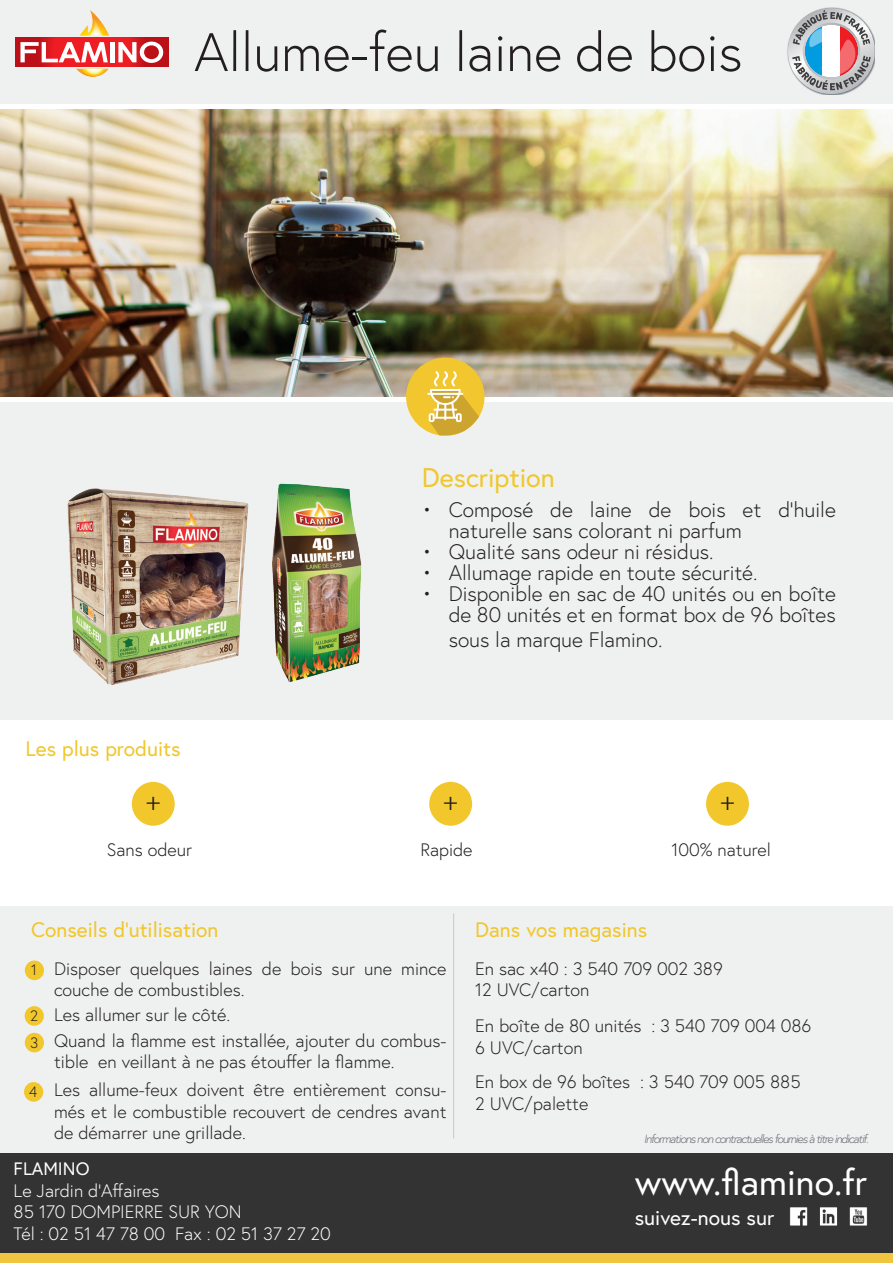
<style>
.page{position:relative;width:893px;height:1263px;background:#fff}
.page>*{position:absolute;margin:0;border:0;box-sizing:border-box;transform-origin:0 0}
.t1{font:300 54px "Europa";color:#231f20}
.t2{font:36px "Europa";color:#fff}
.t3{font:27px "Europa";color:#f1c72c}
.t4{font:27px "Minion Pro";color:#231f20}
.t5{font:300 21px/21px "Europa";color:#231f20}
.t6{font:21px "Europa";color:#f1c72c}
.t7{font:21px "Europa";color:#fff}
.t8{font:300 18px/21.6px "Europa";color:#231f20}
.t9{font:300 18px "Europa";color:#fff}
.t10{font:18px "Europa";color:#fff}
.t11{font:300 15px "Europa";color:#231f20}
.t12{font:italic 300 11.85px "Europa";letter-spacing:-.09em;color:#686d71}
</style>
<div class="page">
<div style="left:0;top:0;width:893px;height:103px;background:#eff0f0"></div>
<div style="left:0;top:403px;width:893px;height:317px;background:#eff0f0"></div>
<div style="left:0;top:906px;width:893px;height:262px;background:#eff0f0"></div>
<div style="left:0;top:1153px;width:893px;height:110px;background:#323332"></div>
<div style="left:132px;top:782px;width:43px;height:44px;background:#f1c72c;border-radius:50%"></div>
<div style="left:0;top:1253px;width:893px;height:10px;background:#f1c540"></div>
<div style="left:706px;top:782px;width:43px;height:44px;background:#f1c72c;border-radius:50%"></div>
<div style="left:429px;top:782px;width:43px;height:44px;background:#f1c72c;border-radius:50%"></div>
<hr style="left:453px;top:913px;width:1px;height:225px;background:#c8c8c8">
<div style="left:25px;top:960px;width:19px;height:20px;background:#f1c72c;border-radius:50%"></div>
<div style="left:25px;top:1006px;width:19px;height:20px;background:#f1c72c;border-radius:50%"></div>
<div style="left:24px;top:1082px;width:19px;height:20px;background:#f1c72c;border-radius:50%"></div>
<div style="left:25px;top:1033px;width:19px;height:19px;background:#f1c72c;border-radius:50%"></div>
<img style="left:0;top:109px;width:893px;height:288px">
<div style="left:406px;top:358px;width:79px;height:78px;background:#f1c62e;border-radius:50%"></div>
<svg style="left:427px;top:371px;width:52px;height:65px"></svg>
<img style="left:787px;top:7px;width:57px;height:88px">
<svg style="left:788px;top:8px;width:87px;height:86px"></svg>
<img style="left:67px;top:488px;width:166px;height:197px">
<img style="left:233px;top:483px;width:129px;height:200px">
<img style="left:789px;top:1207px;width:79px;height:19px">
<div style="left:15px;top:38px;width:153px;height:28px;background:#bb1018"></div>
<svg style="left:20px;top:10px;width:143px;height:67px"></svg>
<p class="t1" style="left:194px;top:18px;width:550px">Allume-feu laine de bois</p>
<p class="t3" style="left:422px;top:461px;width:135px">Description</p>
<p class="t6" style="left:26px;top:735px;width:157px">Les plus produits</p>
<p class="t4" style="left:145px;top:783px;width:17px">+</p>
<p class="t5" style="left:449px;top:498px;width:389px;text-indent:-27px">• Composé de laine de bois et d’huile naturelle sans colorant ni parfum</p>
<p class="t5" style="left:422px;top:540px;width:294px">• Qualité sans odeur ni résidus.</p>
<p class="t5" style="left:422px;top:561px;width:337px">• Allumage rapide en toute sécurité.</p>
<p class="t5" style="left:422px;top:582px;width:416px;text-align:right">• Disponible en sac de 40 unités ou en boîte de 80 unités et en format box de 96 boîtes</p>
<p class="t5" style="left:449px;top:629px;width:215px">sous la marque Flamino.</p>
<p class="t4" style="left:443px;top:783px;width:17px">+</p>
<p class="t4" style="left:720px;top:783px;width:17px">+</p>
<p class="t8" style="left:107px;top:838px;width:87px">Sans odeur</p>
<p class="t8" style="left:420px;top:838px;width:54px">Rapide</p>
<p class="t8" style="left:671px;top:838px;width:101px">100% naturel</p>
<p class="t6" style="left:31px;top:916px;width:189px">Conseils d’utilisation</p>
<p class="t6" style="left:475px;top:916px;width:174px">Dans vos magasins</p>
<p class="t11" style="left:31px;top:961px;width:7px">1</p>
<p class="t11" style="left:30px;top:1006px;width:9px">2</p>
<p class="t11" style="left:30px;top:1033px;width:10px">3</p>
<p class="t11" style="left:29px;top:1082px;width:10px">4</p>
<p class="t8" style="left:54px;top:957px;width:394px">Disposer quelques laines de bois sur une mince couche de combustibles.</p>
<p class="t8" style="left:54px;top:1003px;width:178px">Les allumer sur le côté.</p>
<p class="t8" style="left:54px;top:1029px;width:394px">Quand la flamme est installée, ajouter du combus&shy;tible en veillant à ne pas étouffer la flamme.</p>
<p class="t8" style="left:54px;top:1079px;width:394px;text-align:justify">Les allume-feux doivent être entièrement consu&shy;més et le combustible recouvert de cendres avant de démarrer une grillade.</p>
<p class="t10" style="left:14px;top:1157px;width:77px">FLAMINO</p>
<p class="t9" style="left:14px;top:1179px;width:147px">Le Jardin d’Affaires</p>
<p class="t9" style="left:14px;top:1200px;width:229px">85 170 DOMPIERRE SUR YON</p>
<p class="t9" style="left:14px;top:1222px;width:319px">Tél : 02 51 47 78 00 Fax : 02 51 37 27 20</p>
<p class="t8" style="left:475px;top:957px;width:249px">En sac x40 : 3 540 709 002 389</p>
<p class="t8" style="left:475px;top:979px;width:116px">12 UVC/carton</p>
<p class="t8" style="left:475px;top:1014px;width:338px">En boîte de 80 unités : 3 540 709 004 086</p>
<p class="t8" style="left:475px;top:1036px;width:109px">6 UVC/carton</p>
<p class="t8" style="left:475px;top:1071px;width:327px">En box de 96 boîtes : 3 540 709 005 885</p>
<p class="t8" style="left:475px;top:1093px;width:115px">2 UVC/palette</p>
<p class="t12" style="left:644px;top:1131px;width:226px">Informations non contractuelles fournies à titre indicatif.</p>
<p class="t2" style="left:635px;top:1159px;width:234px">www.flamino.fr</p>
<p class="t7" style="left:635px;top:1204px;width:141px">suivez-nous sur</p>
</div>
